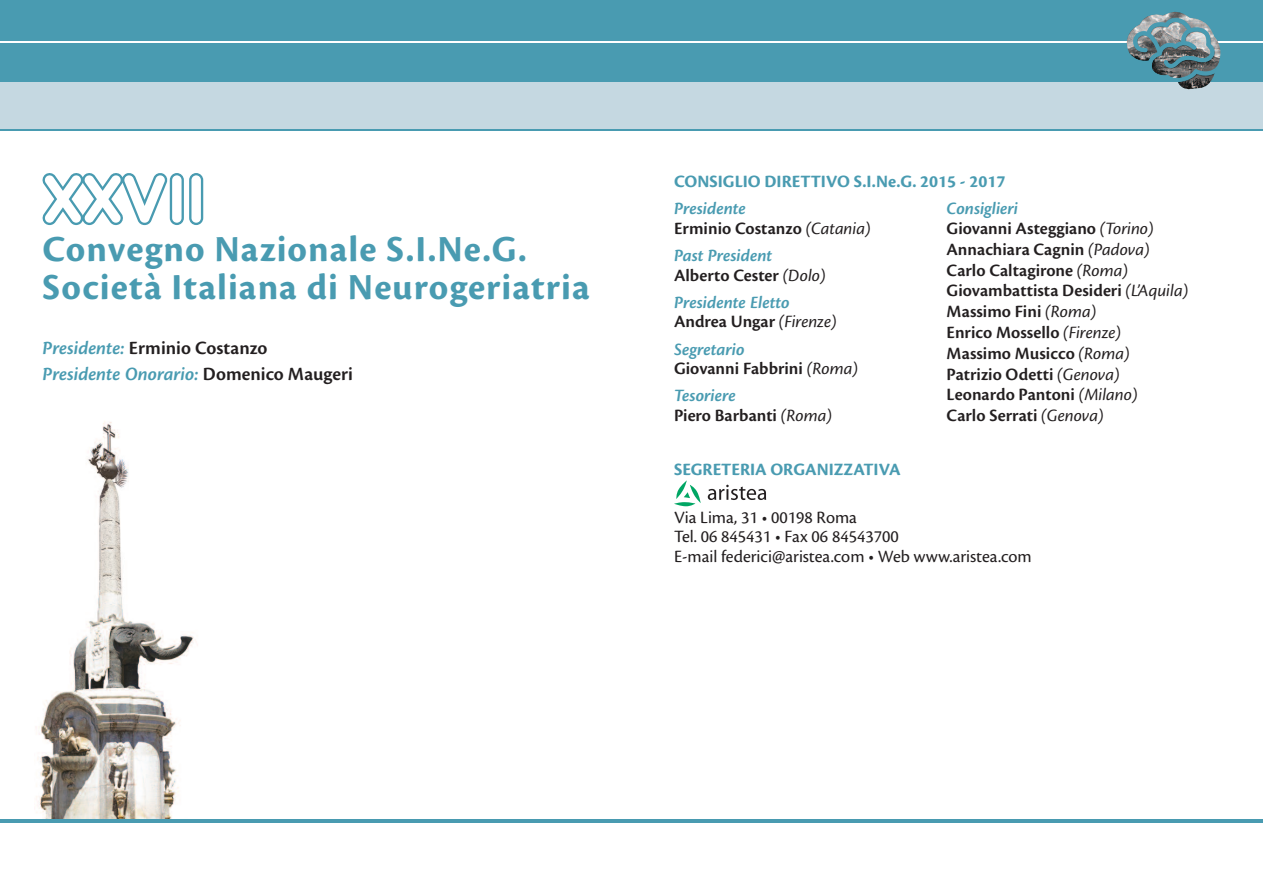
<style>
.page{position:relative;width:1263px;height:893px;background:#fff}
.page>*{position:absolute;margin:0;border:0;box-sizing:border-box;transform-origin:0 0}
.t1{font:700 38.1px/37.7px "Cronos Pro";letter-spacing:.03em;color:#499bb1}
.t2{font:italic 600 19.5px/26px "Cronos Pro";color:#499bb1}
.t3{font:600 18px/20.7px "Cronos Pro";color:#231f20}
.t4{font:18px/19.5px "Cronos Pro";color:#231f20}
.t5{font:italic 600 18px/19.5px "Cronos Pro";color:#499bb1}
.t6{font:700 18px "Cronos Pro";color:#499bb1}
.s1{font-style:normal;color:#231f20}
.s2{font-style:italic;color:#499bb1}
.s3{font-weight:400;font-style:italic}
.s4{font-weight:400;color:#231f20}
</style>
<div class="page">
<div style="left:0;top:0;width:1263px;height:130px;background:#c5d8e1"></div>
<div style="left:0;top:0;width:1263px;height:82px;background:#499bb1"></div>
<hr style="left:0;top:129px;width:1263px;height:1px;background:#499bb1">
<hr style="left:0;top:41px;width:1263px;height:2px;background:#fff">
<img style="left:34px;top:421px;width:172px;height:399px">
<hr style="left:0;top:820px;width:1263px;height:3px;background:#499bb1">
<svg style="left:674px;top:480px;width:27px;height:26px"></svg>
<svg style="left:708px;top:485px;width:58px;height:15px"></svg>
<div style="left:170px;top:173px;width:14px;height:52px;background:#499bb1;border-radius:7px"></div>
<div style="left:189px;top:173px;width:14px;height:52px;background:#499bb1;border-radius:7px"></div>
<div style="left:172px;top:175px;width:10px;height:48px;background:#fff;border-radius:5px"></div>
<div style="left:191px;top:175px;width:10px;height:48px;background:#fff;border-radius:5px"></div>
<svg style="left:43px;top:173px;width:125px;height:52px"></svg>
<img style="left:1145px;top:12px;width:75px;height:77px">
<svg style="left:1127px;top:18px;width:89px;height:64px"></svg>
<h1 class="t1" style="left:43px;top:233px;width:549px">Convegno Nazionale S.I.Ne.G.<br>Società Italiana di Neurogeriatria</h1>
<p class="t2" style="left:43px;top:336px;width:312px">Presidente: <span class="s1">Erminio Costanzo<br></span>Presidente Onorario: <span class="s1">Domenico Maugeri</span></p>
<p class="t6" style="left:674px;top:175px;width:333px">CONSIGLIO DIRETTIVO S.I.Ne.G. 2015 - 2017</p>
<p class="t3" style="left:674px;top:200px;width:198px;line-height:19.5px"><span class="s2">Presidente<br></span>Erminio Costanzo <span class="s3">(Catania)</span></p>
<p class="t5" style="left:674px;top:247px;width:153px">Past President<br><span class="s1">Alberto Cester</span> <span class="s4">(Dolo)</span></p>
<p class="t5" style="left:674px;top:294px;width:164px">Presidente Eletto<br><span class="s1">Andrea Ungar</span> <span class="s4">(Firenze)</span></p>
<p class="t3" style="left:674px;top:341px;width:185px;line-height:19.5px"><span class="s2">Segretario<br></span>Giovanni Fabbrini <span class="s3">(Roma)</span></p>
<p class="t3" style="left:674px;top:387px;width:159px;line-height:19.5px"><span class="s2">Tesoriere<br></span>Piero Barbanti <span class="s3">(Roma)</span></p>
<p class="t6" style="left:674px;top:463px;width:228px">SEGRETERIA ORGANIZZATIVA</p>
<p class="t4" style="left:674px;top:509px;width:359px">Via Lima, 31 • 00198 Roma<br>Tel. 06 845431 • Fax 06 84543700<br>E-mail federici@aristea.com • Web www.aristea.com</p>
<p class="t3" style="left:946px;top:200px;width:243px"><span class="s2">Consiglieri<br></span>Giovanni Asteggiano <span class="s3">(Torino)<br></span>Annachiara Cagnin <span class="s3">(Padova)<br></span>Carlo Caltagirone <span class="s3">(Roma)<br></span>Giovambattista Desideri <span class="s3">(L’Aquila)<br></span>Massimo Fini <span class="s3">(Roma)<br></span>Enrico Mossello <span class="s3">(Firenze)<br></span>Massimo Musicco <span class="s3">(Roma)<br></span>Patrizio Odetti <span class="s3">(Genova)<br></span>Leonardo Pantoni <span class="s3">(Milano)<br></span>Carlo Serrati <span class="s3">(Genova)</span></p>
</div>
